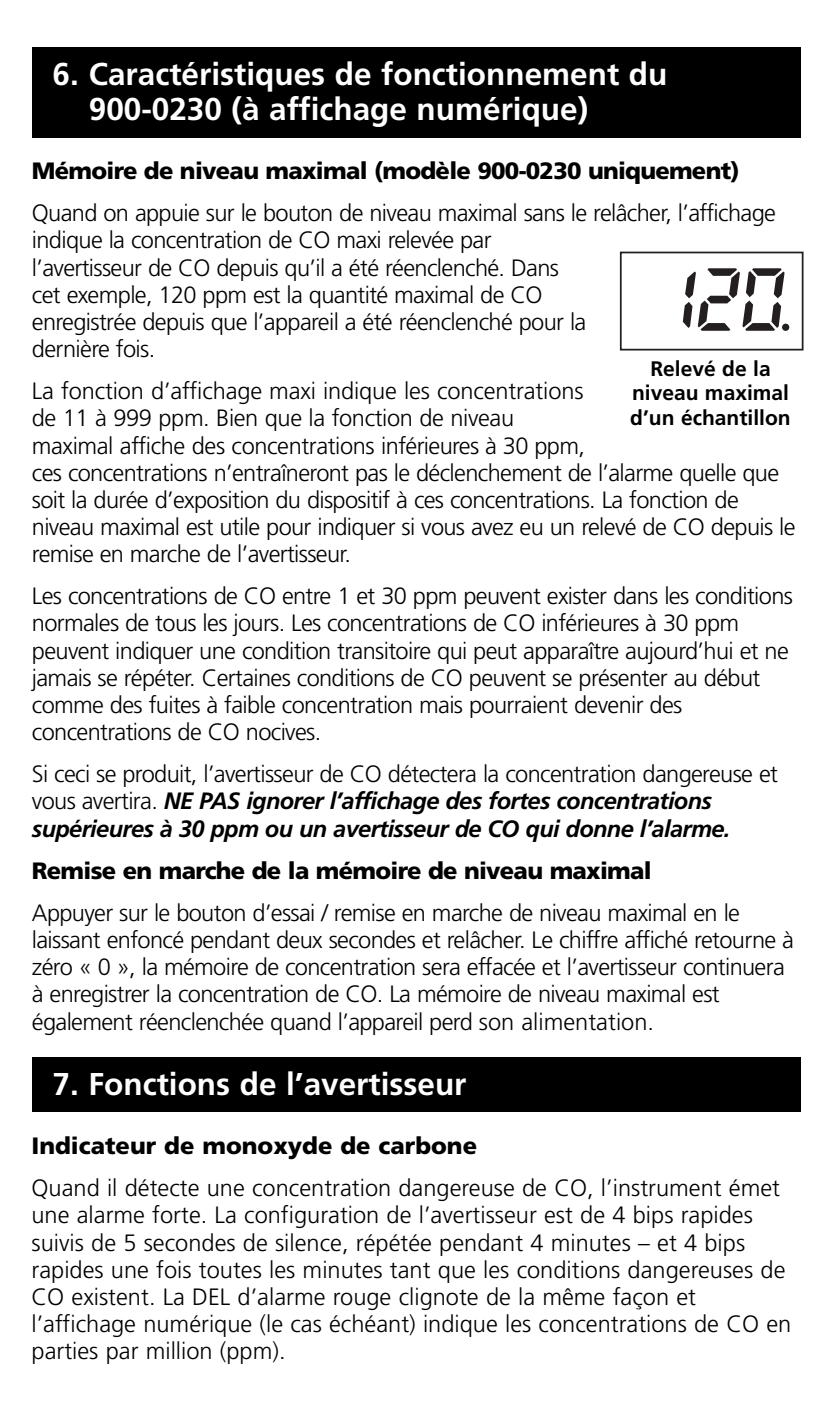
<style>
.page{position:relative;width:832px;height:1418px;background:#fff}
.page>*{position:absolute;margin:0;border:0;box-sizing:border-box;transform-origin:0 0}
.t1{font:700 31.5px/35px "Frutiger";color:#fff}
.t2{font:300 23.8px/26.9px "Frutiger";letter-spacing:-.03em;color:#000}
.t3{font:300 23.8px/26.9px "Frutiger";color:#000}
.t4{font:italic 700 23.8px/26.9px "Frutiger";letter-spacing:-.03em;color:#000}
.t5{font:900 23.8px "Frutiger";letter-spacing:-.03em;color:#000}
.t6{font:900 23.8px "Frutiger";color:#000}
.t7{font:700 21px/24.5px "Frutiger";color:#000;text-align:center}
.s1{font-weight:300;font-style:normal}
</style>
<div class="page">
<div style="left:32px;top:47px;width:768px;height:91px;background:#000"></div>
<svg style="left:682px;top:268px;width:102px;height:63px"></svg>
<div style="left:782px;top:324px;width:7px;height:7px;background:#231f20;border-radius:50%"></div>
<div style="left:620px;top:252px;width:183px;height:98px;border:2px solid #231f20"></div>
<div style="left:32px;top:1057px;width:768px;height:54px;background:#000"></div>
<h1 class="t1" style="left:89px;top:59px;width:580px;text-indent:-36px">6. Caractéristiques de fonctionnement du<br>900-0230 (à affichage numérique)</h1>
<p class="t5" style="left:32px;top:161px;width:709px">Mémoire de niveau maximal (modèle 900-0230 uniquement)</p>
<p class="t2" style="left:32px;top:201px;width:745px">Quand on appuie sur le bouton de niveau maximal sans le relâcher, l’affichage indique la concentration de CO maxi relevée par<br>l’avertisseur de CO depuis qu’il a été réenclenché. Dans<br>cet exemple, 120 ppm est la quantité maximal de CO<br>enregistrée depuis que l’appareil a été réenclenché pour la<br>dernière fois.</p>
<p class="t2" style="left:32px;top:379px;width:765px">La fonction d’affichage maxi indique les concentrations<br>de 11 à 999 ppm. Bien que la fonction de niveau<br>maximal affiche des concentrations inférieures à 30 ppm,<br>ces concentrations n’entraîneront pas le déclenchement de l’alarme quelle que soit la durée d’exposition du dispositif à ces concentrations. La fonction de niveau maximal est utile pour indiquer si vous avez eu un relevé de CO depuis le remise en marche de l’avertisseur.</p>
<p class="t2" style="left:32px;top:584px;width:762px">Les concentrations de CO entre 1 et 30 ppm peuvent exister dans les conditions normales de tous les jours. Les concentrations de CO inférieures à 30 ppm peuvent indiquer une condition transitoire qui peut apparaître aujourd’hui et ne jamais se répéter. Certaines conditions de CO peuvent se présenter au début comme des fuites à faible concentration mais pourraient devenir des concentrations de CO nocives.</p>
<p class="t4" style="left:32px;top:762px;width:747px"><span class="s1">Si ceci se produit, l’avertisseur de CO détectera la concentration dangereuse et vous avertira.</span> NE PAS ignorer l’affichage des fortes concentrations supérieures à 30 ppm ou un avertisseur de CO qui donne l’alarme.</p>
<p class="t5" style="left:32px;top:861px;width:621px">Remise en marche de la mémoire de niveau maximal</p>
<p class="t2" style="left:32px;top:901px;width:763px">Appuyer sur le bouton d’essai / remise en marche de niveau maximal en le laissant enfoncé pendant deux secondes et relâcher. Le chiffre affiché retourne à zéro « 0 », la mémoire de concentration sera effacée et l’avertisseur continuera à enregistrer la concentration de CO. La mémoire de niveau maximal est également réenclenchée quand l’appareil perd son alimentation.</p>
<p class="t7" style="left:630px;top:358px;width:162px">Relevé de la niveau maximal d’un échantillon</p>
<h1 class="t1" style="left:52px;top:1069px;width:415px">7. Fonctions de l’avertisseur</h1>
<p class="t6" style="left:32px;top:1136px;width:447px">Indicateur de monoxyde de carbone</p>
<p class="t3" style="left:31px;top:1176px;width:761px">Quand il détecte une concentration dangereuse de CO, l’instrument émet une alarme forte. La configuration de l’avertisseur est de 4 bips rapides suivis de 5 secondes de silence, répétée pendant 4 minutes – et 4 bips rapides une fois toutes les minutes tant que les conditions dangereuses de CO existent. La DEL d’alarme rouge clignote de la même façon et l’affichage numérique (le cas échéant) indique les concentrations de CO en parties par million (ppm).</p>
</div>
